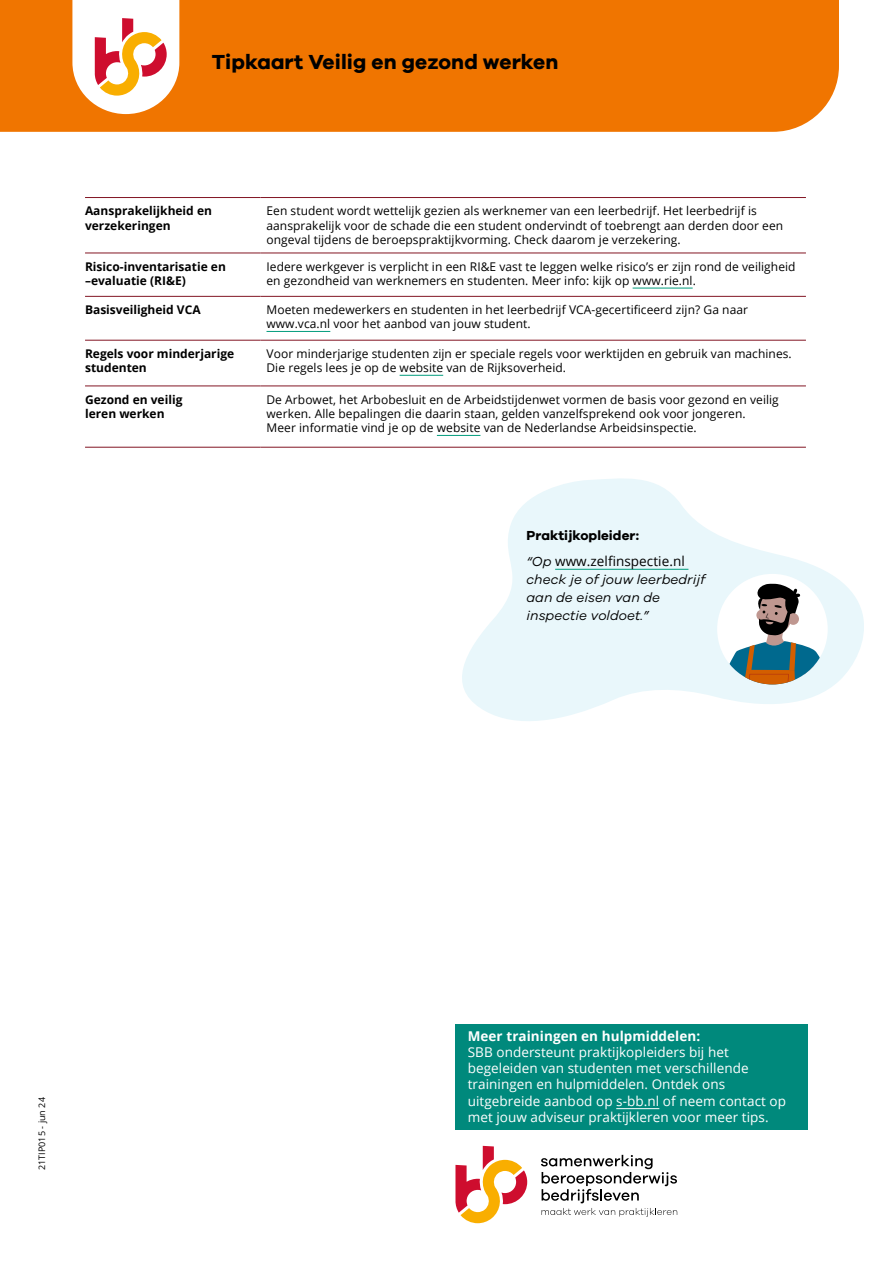
<style>
.page{position:relative;width:893px;height:1263px;background:#fff}
.page>*{position:absolute;margin:0;border:0;box-sizing:border-box;transform-origin:0 0}
.H1_Tipkaart{font:700 21px "Galano Grotesque";letter-spacing:.005em;color:#000}
.Box_tekst_kopje{font:13.5px/16.2px "Open Sans";letter-spacing:.005em;color:#fff}
.Quote_tekst{font:italic 13.5px/18px "Galano Grotesque";letter-spacing:.005em;color:#000}
.Quote_tekst-2{font:700 13.5px "Galano Grotesque";letter-spacing:.005em;color:#000}
.TABEL_BROOD{font:12px/14.4px "Open Sans";letter-spacing:.005em;color:#000}
.TABEL_KOP{font:700 12px/14.4px "Open Sans";color:#000}
.CODE{font:9px "Open Sans";letter-spacing:.005em;color:#000}
.s1{font-family:"Open Sans";font-style:normal}
.s2{font-weight:700}
</style>
<div class="page">
<div style="left:0;top:0;width:839px;height:132px;background:#f07500"></div>
<svg style="left:72px;top:0;width:107px;height:114px"></svg>
<hr style="left:85px;top:197px;width:175px;height:1px;background:#821523">
<hr style="left:260px;top:197px;width:546px;height:1px;background:#821523">
<hr style="left:85px;top:253px;width:175px;height:1px;background:#821523">
<hr style="left:260px;top:253px;width:546px;height:1px;background:#821523">
<hr style="left:85px;top:296px;width:175px;height:1px;background:#821523">
<hr style="left:260px;top:296px;width:546px;height:1px;background:#821523">
<hr style="left:85px;top:340px;width:175px;height:1px;background:#821523">
<hr style="left:260px;top:340px;width:546px;height:1px;background:#821523">
<hr style="left:85px;top:386px;width:175px;height:1px;background:#821523">
<hr style="left:260px;top:386px;width:546px;height:1px;background:#821523">
<hr style="left:85px;top:447px;width:175px;height:1px;background:#821523">
<hr style="left:260px;top:447px;width:546px;height:1px;background:#821523">
<hr style="left:633px;top:288px;width:60px;height:1px;background:#009b7c">
<hr style="left:266px;top:331px;width:64px;height:1px;background:#009b7c">
<hr style="left:400px;top:375px;width:43px;height:1px;background:#009b7c">
<hr style="left:437px;top:435px;width:43px;height:1px;background:#009b7c">
<svg style="left:462px;top:478px;width:402px;height:243px;fill:#e9f7fb"></svg>
<hr style="left:555px;top:569px;width:133px;height:1px;background:#009b7c">
<div style="left:717px;top:574px;width:111px;height:110px;background:#fff;border-radius:50%"></div>
<svg style="left:717px;top:583px;width:111px;height:101px"></svg>
<div style="left:455px;top:1024px;width:352px;height:98px;background:#00897c"></div>
<div style="left:455px;top:1026px;width:352px;height:103px;background:#00897c"></div>
<hr style="left:616px;top:1108px;width:43px;height:1px;background:#fff">
<svg style="left:455px;top:1146px;width:72px;height:77px"></svg>
<svg style="left:541px;top:1155px;width:136px;height:62px"></svg>
<h1 class="H1_Tipkaart" style="left:212px;top:49px;width:348px">Tipkaart Veilig en gezond werken</h1>
<p class="TABEL_KOP" style="left:85px;top:203px;width:128px">Aansprakelijkheid en verzekeringen</p>
<p class="TABEL_BROOD" style="left:266px;top:203px;width:518px">Een student wordt wettelijk gezien als werknemer van een leerbedrijf. Het leerbedrijf is aansprakelijk voor de schade die een student ondervindt of toebrengt aan derden door een ongeval tijdens de beroepspraktijkvorming. Check daarom je verzekering.</p>
<p class="TABEL_KOP" style="left:85px;top:259px;width:142px">Risico-inventarisatie en –evaluatie (RI&amp;E)</p>
<p class="TABEL_BROOD" style="left:266px;top:259px;width:531px">Iedere werkgever is verplicht in een RI&amp;E vast te leggen welke risico’s er zijn rond de veiligheid en gezondheid van werknemers en studenten. Meer info: kijk op www.rie.nl.</p>
<p class="TABEL_KOP" style="left:85px;top:302px;width:117px">Basisveiligheid VCA</p>
<p class="TABEL_BROOD" style="left:266px;top:302px;width:483px">Moeten medewerkers en studenten in het leerbedrijf VCA-gecertificeerd zijn? Ga naar www.vca.nl voor het aanbod van jouw student.</p>
<p class="TABEL_KOP" style="left:85px;top:346px;width:151px">Regels voor minderjarige studenten</p>
<p class="TABEL_BROOD" style="left:266px;top:346px;width:527px">Voor minderjarige studenten zijn er speciale regels voor werktijden en gebruik van machines.<br>Die regels lees je op de website van de Rijksoverheid.</p>
<p class="TABEL_KOP" style="left:85px;top:392px;width:99px">Gezond en veilig leren werken</p>
<p class="TABEL_BROOD" style="left:266px;top:392px;width:514px">De Arbowet, het Arbobesluit en de Arbeidstijdenwet vormen de basis voor gezond en veilig werken. Alle bepalingen die daarin staan, gelden vanzelfsprekend ook voor jongeren.<br>Meer informatie vind je op de website van de Nederlandse Arbeidsinspectie.</p>
<p class="Quote_tekst-2" style="left:526px;top:527px;width:114px">Praktijkopleider:</p>
<p class="Quote_tekst" style="left:526px;top:552px;width:180px">“Op <span class="s1">www.zelfinspectie.nl </span>check je of jouw leerbedrijf aan de eisen van de inspectie voldoet.”</p>
<p class="CODE" style="left:36px;top:1170px;width:74px;rotate:-90deg">21TIP015 - jun 24</p>
<p class="Box_tekst_kopje" style="left:468px;top:1027px;width:320px"><span class="s2">Meer trainingen en hulpmiddelen:<br></span>SBB ondersteunt praktijkopleiders bij het begeleiden van studenten met verschillende trainingen en hulpmiddelen. Ontdek ons uitgebreide aanbod op s-bb.nl of neem contact op met jouw adviseur praktijkleren voor meer tips.</p>
</div>
